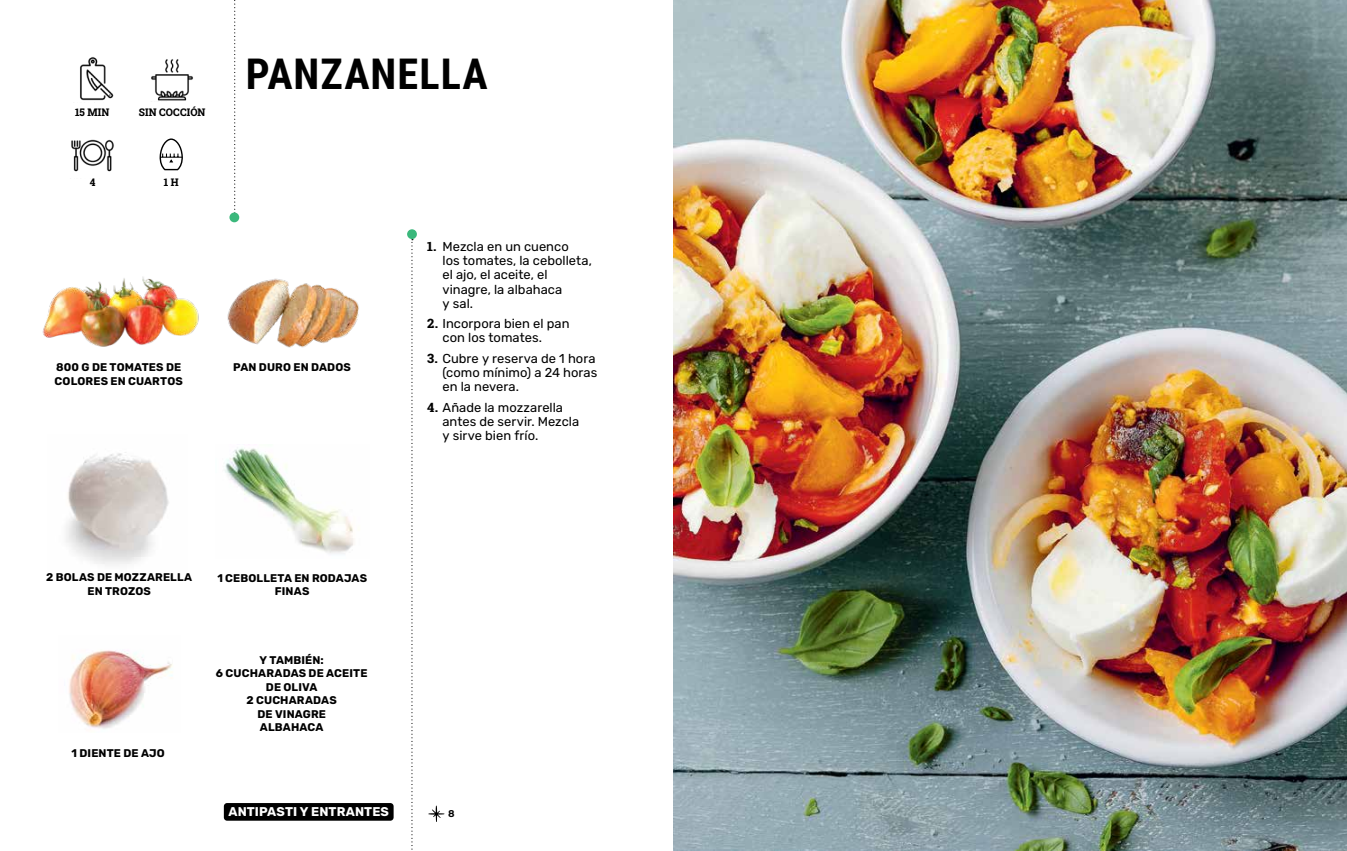
<style>
.page{position:relative;width:1347px;height:851px;background:#fff}
.page>*{position:absolute;margin:0;border:0;box-sizing:border-box;transform-origin:0 0}
.t1{font:700 42.25px "Roboto Condensed";letter-spacing:.025em;color:#000}
.t2{font:12.88px/14.1px "Rubik";color:#000}
.t3{font:700 12.75px "Rubik";letter-spacing:.005em;color:#fff}
.t4{font:700 11.12px/13.5px "Rubik";letter-spacing:.01em;color:#000;text-align:center}
.t5{font:800 10.62px "Roboto Slab";letter-spacing:.015em;color:#000;scale:.95 1}
.t6{font:600 9.75px "Rubik";color:#000}
.s1{font-family:"Roboto Slab";font-weight:800}
</style>
<div class="page">
<img style="left:42px;top:277px;width:157px;height:70px">
<img style="left:224px;top:444px;width:130px;height:110px">
<img style="left:66px;top:452px;width:103px;height:113px">
<img style="left:69px;top:650px;width:104px;height:79px">
<img style="left:227px;top:278px;width:132px;height:70px">
<div style="left:224px;top:802px;width:169px;height:18px;background:#000;border-radius:3px"></div>
<svg style="left:234px;top:0;width:2px;height:210px"></svg>
<svg style="left:411px;top:239px;width:2px;height:611px"></svg>
<div style="left:229px;top:212px;width:10px;height:10px;background:#3bb87c;border-radius:50%"></div>
<div style="left:407px;top:229px;width:10px;height:10px;background:#3bb87c;border-radius:50%"></div>
<img style="left:673px;top:0;width:673px;height:850px">
<img style="left:71px;top:139px;width:43px;height:33px">
<img style="left:151px;top:59px;width:42px;height:42px">
<img style="left:80px;top:57px;width:34px;height:44px">
<svg style="left:160px;top:138px;width:23px;height:33px"></svg>
<svg style="left:428px;top:805px;width:16px;height:16px"></svg>
<p class="t5" style="left:75px;top:105px;width:38px">15 MIN</p>
<p class="t5" style="left:139px;top:105px;width:72px">SIN COCCIÓN</p>
<p class="t5" style="left:90px;top:174px;width:7px">4</p>
<p class="t5" style="left:164px;top:174px;width:17px">1H</p>
<h1 class="t1" style="left:246px;top:44px;width:243px">PANZANELLA</h1>
<p class="t4" style="left:56px;top:361px;width:126px">800 G DE TOMATES DE</p>
<p class="t4" style="left:233px;top:361px;width:119px">PAN DURO EN DADOS</p>
<p class="t4" style="left:55px;top:374px;width:130px">COLORES EN CUARTOS</p>
<p class="t2" style="left:442px;top:240px;width:151px;text-indent:-15px"><span class="s1">1.</span> Mezcla en un cuenco<br>los tomates, la cebolleta, el ajo, el aceite, el vinagre, la albahaca<br>y sal.</p>
<p class="t2" style="left:442px;top:317px;width:129px;text-indent:-15px"><span class="s1">2.</span> Incorpora bien el pan con los tomates.</p>
<p class="t2" style="left:442px;top:352px;width:156px;text-indent:-15px"><span class="s1">3.</span> Cubre y reserva de 1 hora (como mínimo) a 24 horas en la nevera.</p>
<p class="t2" style="left:442px;top:401px;width:138px;text-indent:-15px"><span class="s1">4.</span> Añade la mozzarella antes de servir. Mezcla y sirve bien frío.</p>
<p class="t4" style="left:46px;top:570px;width:148px">2 BOLAS DE MOZZARELLA<br>EN TROZOS</p>
<p class="t4" style="left:217px;top:571px;width:151px">1 CEBOLLETA EN RODAJAS<br>FINAS</p>
<p class="t4" style="left:72px;top:746px;width:95px">1 DIENTE DE AJO</p>
<p class="t4" style="left:216px;top:653px;width:153px">Y TAMBIÉN:<br>6 CUCHARADAS DE ACEITE<br>DE OLIVA<br>2 CUCHARADAS<br>DE VINAGRE<br>ALBAHACA</p>
<p class="t3" style="left:228px;top:804px;width:162px">ANTIPASTI Y ENTRANTES</p>
<p class="t6" style="left:448px;top:808px;width:8px">8</p>
</div>
